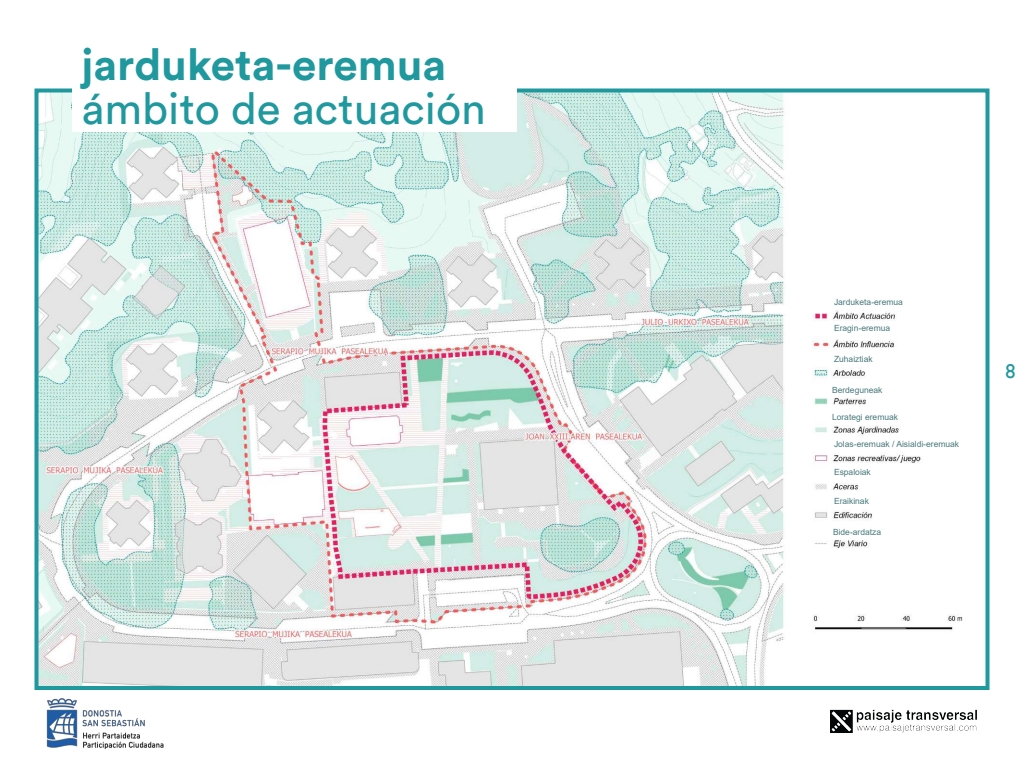
<style>
.page{position:relative;width:1024px;height:768px;background:#fff}
.page>*{position:absolute;margin:0;border:0;box-sizing:border-box;transform-origin:0 0}
.t1{font:44px "Circular Std";color:#1f989e}
.t2{font:700 44px "Circular Std";color:#1f989e}
.t3{font:20px "Gill Sans";color:#1f989e}
.t4{font:8.5px "Arial";color:#48797c}
</style>
<div class="page">
<img style="left:830px;top:709px;width:147px;height:24px">
<img style="left:46px;top:698px;width:118px;height:50px">
<img style="left:39px;top:93px;width:924px;height:592px">
<div style="left:34px;top:88px;width:956px;height:602px;border:4px solid #1f989e"></div>
<div style="left:72px;top:48px;width:445px;height:84px;background:#fff"></div>
<h1 class="t2" style="left:82px;top:36px;width:366px">jarduketa-eremua</h1>
<h1 class="t1" style="left:82px;top:81px;width:406px">ámbito de actuación</h1>
<p class="t4" style="left:834px;top:296px;width:70px">Jarduketa-eremua</p>
<p class="t4" style="left:834px;top:322px;width:58px">Eragin-eremua</p>
<p class="t4" style="left:834px;top:353px;width:40px">Zuhaiztiak</p>
<p class="t4" style="left:832px;top:384px;width:52px">Berdeguneak</p>
<p class="t4" style="left:832px;top:411px;width:68px">Lorategi eremuak</p>
<p class="t4" style="left:834px;top:438px;width:127px">Jolas-eremuak / Aisialdi-eremuak</p>
<p class="t4" style="left:834px;top:466px;width:38px">Espaloiak</p>
<p class="t4" style="left:834px;top:495px;width:36px">Eraikinak</p>
<p class="t4" style="left:833px;top:526px;width:50px">Bide-ardatza</p>
<h2 class="t3" style="left:1006px;top:359px;width:11px">8</h2>
</div>
